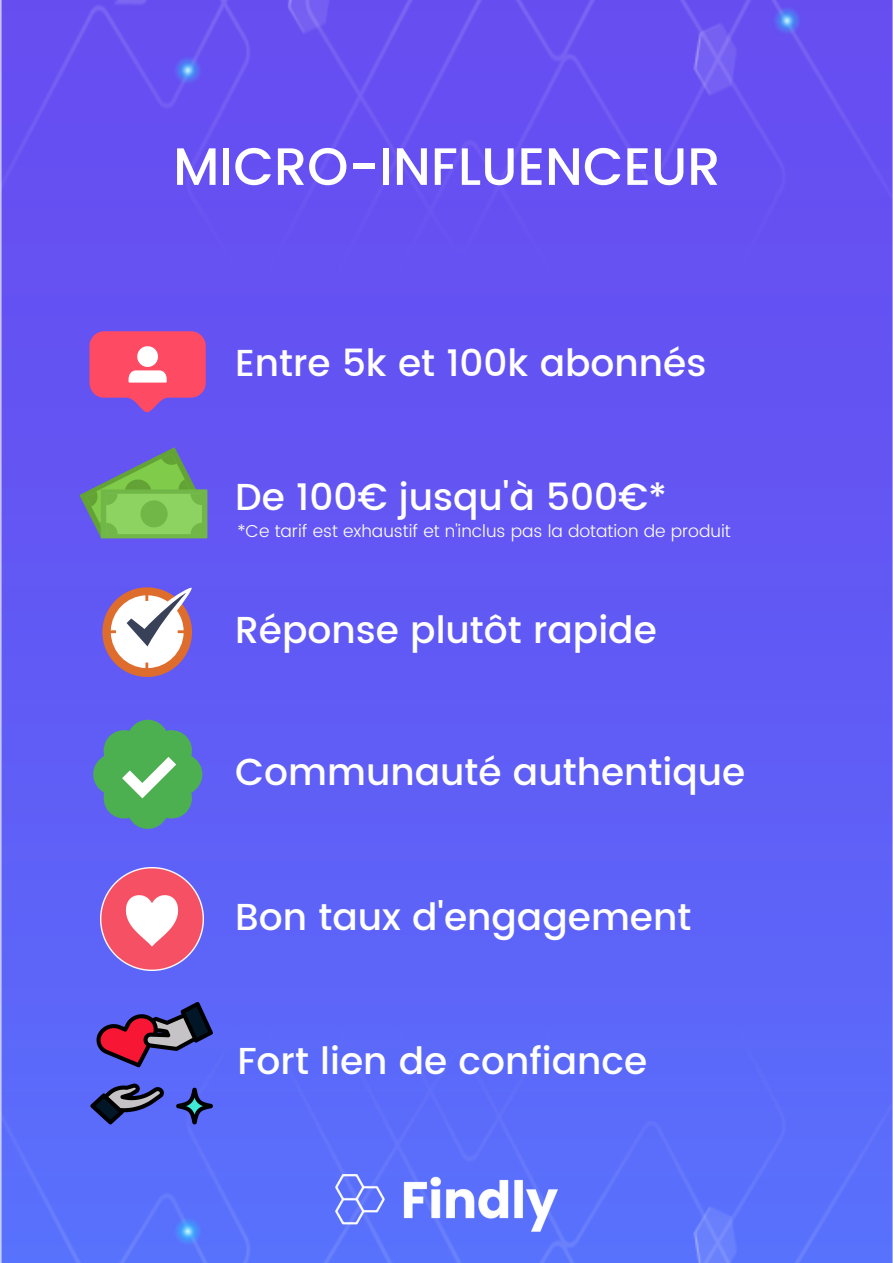
<style>
.page{position:relative;width:893px;height:1263px;background:#fff}
.page>*{position:absolute;margin:0;border:0;box-sizing:border-box;transform-origin:0 0}
.t1{font:500 52.5px "Poppins";color:#fff}
.t2{font:500 37.5px "Poppins";color:#fff}
.t3{font:300 17.25px "Poppins";color:#fff}
</style>
<div class="page">
<img style="left:0;top:0;width:893px;height:1263px">
<img style="left:336px;top:1174px;width:221px;height:57px">
<svg style="left:89px;top:331px;width:117px;height:81px;background:#e35a89"></svg>
<div style="left:101px;top:489px;width:106px;height:49px;background:#70b747"></div>
<svg style="left:80px;top:447px;width:122px;height:91px"></svg>
<svg style="left:102px;top:586px;width:91px;height:91px"></svg>
<svg style="left:93px;top:720px;width:109px;height:109px;background:#5c9c8a"></svg>
<img style="left:100px;top:867px;width:104px;height:104px">
<svg style="left:176px;top:1088px;width:37px;height:36px"></svg>
<svg style="left:96px;top:1002px;width:117px;height:65px;background:#6a4996"></svg>
<svg style="left:90px;top:1083px;width:74px;height:41px;background:#485199"></svg>
<p class="t1" style="left:173px;top:136px;width:549px">MICRO-INFLUENCEUR</p>
<p class="t2" style="left:235px;top:341px;width:473px">Entre 5k et 100k abonnés</p>
<p class="t2" style="left:235px;top:475px;width:433px">De 100€ jusqu'à 500€*</p>
<p class="t3" style="left:237px;top:521px;width:495px">*Ce tarif est exhaustif et n'inclus pas la dotation de produit</p>
<p class="t2" style="left:235px;top:608px;width:423px">Réponse plutôt rapide</p>
<p class="t2" style="left:235px;top:750px;width:512px">Communauté authentique</p>
<p class="t2" style="left:235px;top:895px;width:458px">Bon taux d'engagement</p>
<p class="t2" style="left:237px;top:1039px;width:411px">Fort lien de confiance</p>
</div>
